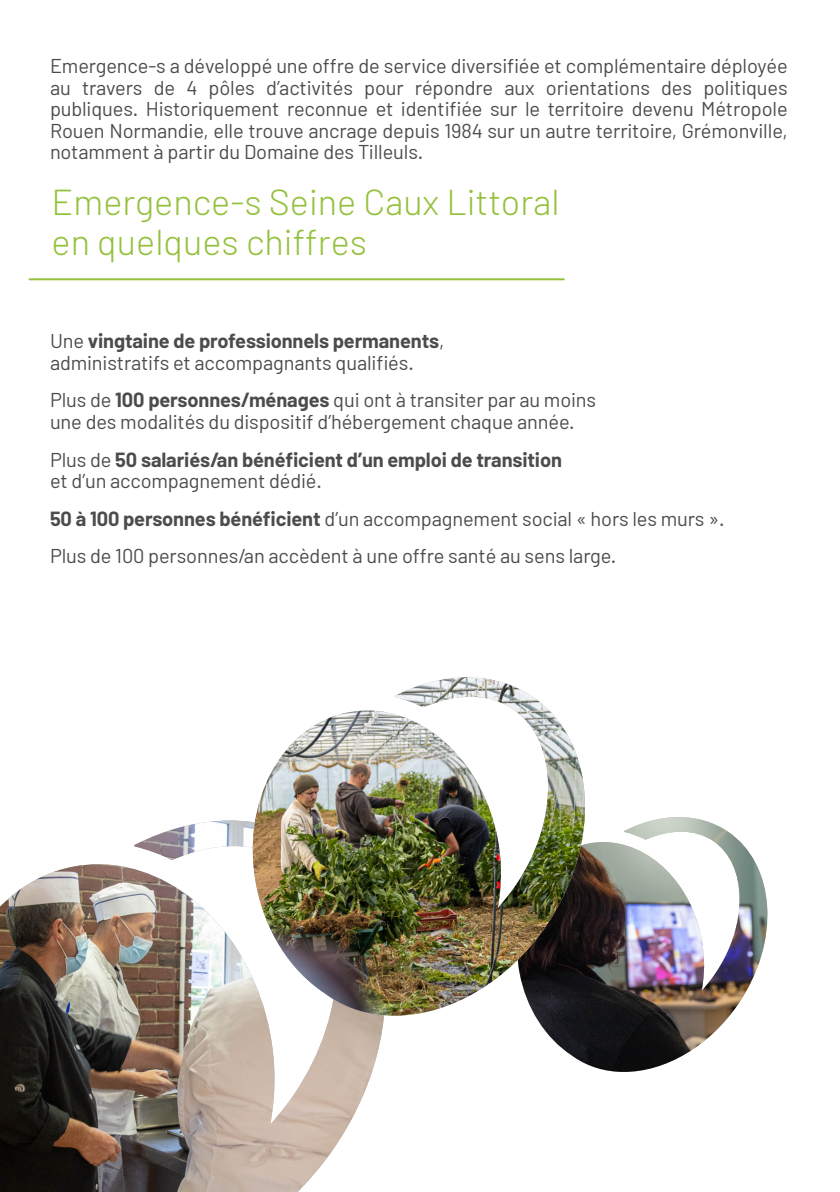
<style>
.page{position:relative;width:840px;height:1192px;background:#fff}
.page>*{position:absolute;margin:0;border:0;box-sizing:border-box;transform-origin:0 0}
.t1{font:300 36px/40px "Barlow";color:#94c13d}
.t2{font:20px/21.6px "Barlow";letter-spacing:-.005em;color:#4b4c4d}
.t3{font:700 20px/21.6px "Barlow";letter-spacing:-.005em;color:#4b4c4d}
.s1{font-weight:700}
.s2{font-weight:400}
</style>
<div class="page">
<hr style="left:29px;top:278px;width:534px;height:2px;background:#94c13d">
<img style="left:0;top:820px;width:385px;height:371px">
<img style="left:534px;top:817px;width:233px;height:254px">
<img style="left:252px;top:677px;width:333px;height:338px">
<p class="t2" style="left:50px;top:54px;width:739px;text-align:justify">Emergence-s a développé une offre de service diversifiée et complémentaire déployée au travers de 4 pôles d’activités pour répondre aux orientations des politiques publiques. Historiquement reconnue et identifiée sur le territoire devenu Métropole Rouen Normandie, elle trouve ancrage depuis 1984 sur un autre territoire, Grémonville, notamment à partir du Domaine des Tilleuls.</p>
<h1 class="t1" style="left:52px;top:180px;width:509px">Emergence-s Seine Caux Littoral en quelques chiffres</h1>
<p class="t2" style="left:50px;top:329px;width:396px">Une <span class="s1">vingtaine de professionnels permanents</span>, administratifs et accompagnants qualifiés.</p>
<p class="t2" style="left:50px;top:388px;width:547px">Plus de <span class="s1">100 personnes/ménages</span> qui ont à transiter par au moins une des modalités du dispositif d’hébergement chaque année.</p>
<p class="t3" style="left:50px;top:447px;width:513px"><span class="s2">Plus de</span> 50 salariés/an bénéficient d’un emploi de transition <span class="s2">et d’un accompagnement dédié.</span></p>
<p class="t2" style="left:50px;top:499px;width:675px;line-height:37.6px"><span class="s1">50 à 100 personnes bénéficient</span> d’un accompagnement social « hors les murs ».<br>Plus de 100 personnes/an accèdent à une offre santé au sens large.</p>
</div>
